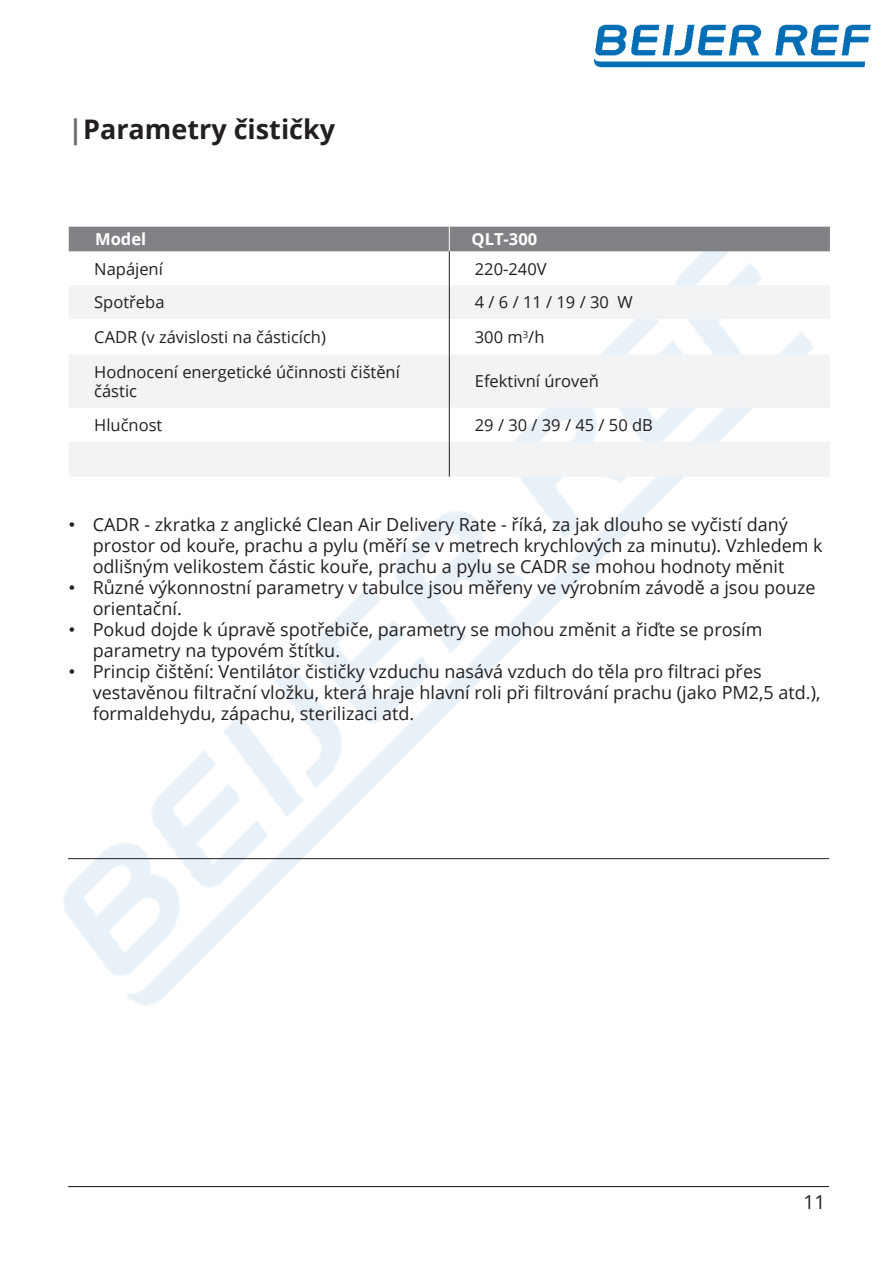
<style>
.page{position:relative;width:893px;height:1263px;background:#fff}
.page>*{position:absolute;margin:0;border:0;box-sizing:border-box;transform-origin:0 0}
.t1{font:700 27px "Open Sans";color:#231f20}
.t2{font:19.2px "Open Sans";color:#231f20}
.t3{font:18px/21px "Open Sans";color:#231f20}
.t4{font:16.5px/19.5px "Open Sans";color:#231f20}
.t5{font:700 16.5px "Open Sans";color:#fff}
.t6{font:700 16.5px "Open Sans";color:#fff}
.s1{color:#6c6d70}
.s2{font-style:inherit}
.s3{font-family:"Arial"}
</style>
<div class="page">
<img style="left:593px;top:24px;width:278px;height:44px">
<hr style="left:68px;top:1186px;width:761px;height:1px;background:#231f20">
<hr style="left:68px;top:858px;width:761px;height:1px;background:#231f20">
<svg style="left:69px;top:285px;width:761px;height:192px;fill:#f2f3f4"></svg>
<div style="left:69px;top:227px;width:761px;height:24px;background:#808285"></div>
<hr style="left:449px;top:251px;width:1px;height:34px;background:#231f20">
<hr style="left:449px;top:285px;width:1px;height:34px;background:#231f20">
<hr style="left:449px;top:319px;width:1px;height:35px;background:#231f20">
<hr style="left:449px;top:354px;width:1px;height:54px;background:#231f20">
<hr style="left:449px;top:408px;width:1px;height:34px;background:#231f20">
<hr style="left:449px;top:442px;width:1px;height:35px;background:#231f20">
<h1 class="t1" style="left:68px;top:110px;width:269px"><span class="s1">|</span>Parametry čističky</h1>
<p class="t6" style="left:95px;top:228px;width:52px">Model</p>
<p class="t5" style="left:472px;top:228px;width:67px">QLT-<span class="s2">300</span></p>
<p class="t4" style="left:94px;top:258px;width:70px">Napájení</p>
<p class="t4" style="left:475px;top:258px;width:73px">220-240V</p>
<p class="t4" style="left:94px;top:292px;width:72px">Spotřeba</p>
<p class="t4" style="left:475px;top:292px;width:159px">4 / 6 / 11 / 19 / 30 W</p>
<p class="t4" style="left:94px;top:327px;width:233px">CADR (v závislosti na částicích)</p>
<p class="t4" style="left:475px;top:327px;width:71px">300 m<sup>3</sup>/h</p>
<p class="t4" style="left:94px;top:361px;width:307px">Hodnocení energetické účinnosti čištění částic</p>
<p class="t4" style="left:475px;top:371px;width:126px">Efektivní úroveň</p>
<p class="t4" style="left:94px;top:415px;width:70px">Hlučnost</p>
<p class="t4" style="left:475px;top:415px;width:179px">29 / 30 / 39 / 45 / 50 dB</p>
<p class="t3" style="left:93px;top:513px;width:731px;text-indent:-24px"><span class="s3">•</span> CADR - zkratka z anglické Clean Air Delivery Rate - říká, za jak dlouho se vyčistí daný prostor od kouře, prachu a pylu (měří se v metrech krychlových za minutu). Vzhledem k odlišným velikostem částic kouře, prachu a pylu se CADR se mohou hodnoty měnit</p>
<p class="t3" style="left:93px;top:576px;width:724px;text-indent:-24px"><span class="s3">•</span> Různé výkonnostní parametry v tabulce jsou měřeny ve výrobním závodě a jsou pouze orientační.</p>
<p class="t3" style="left:93px;top:618px;width:671px;text-indent:-24px"><span class="s3">•</span> Pokud dojde k úpravě spotřebiče, parametry se mohou změnit a řiďte se prosím parametry na typovém štítku.</p>
<p class="t3" style="left:93px;top:660px;width:729px;text-indent:-24px"><span class="s3">•</span> Princip čištění: Ventilátor čističky vzduchu nasává vzduch do těla pro filtraci přes vestavěnou filtrační vložku, která hraje hlavní roli při filtrování prachu (jako PM2,5 atd.), formaldehydu, zápachu, sterilizaci atd.</p>
<p class="t2" style="left:803px;top:1189px;width:23px">11</p>
</div>
